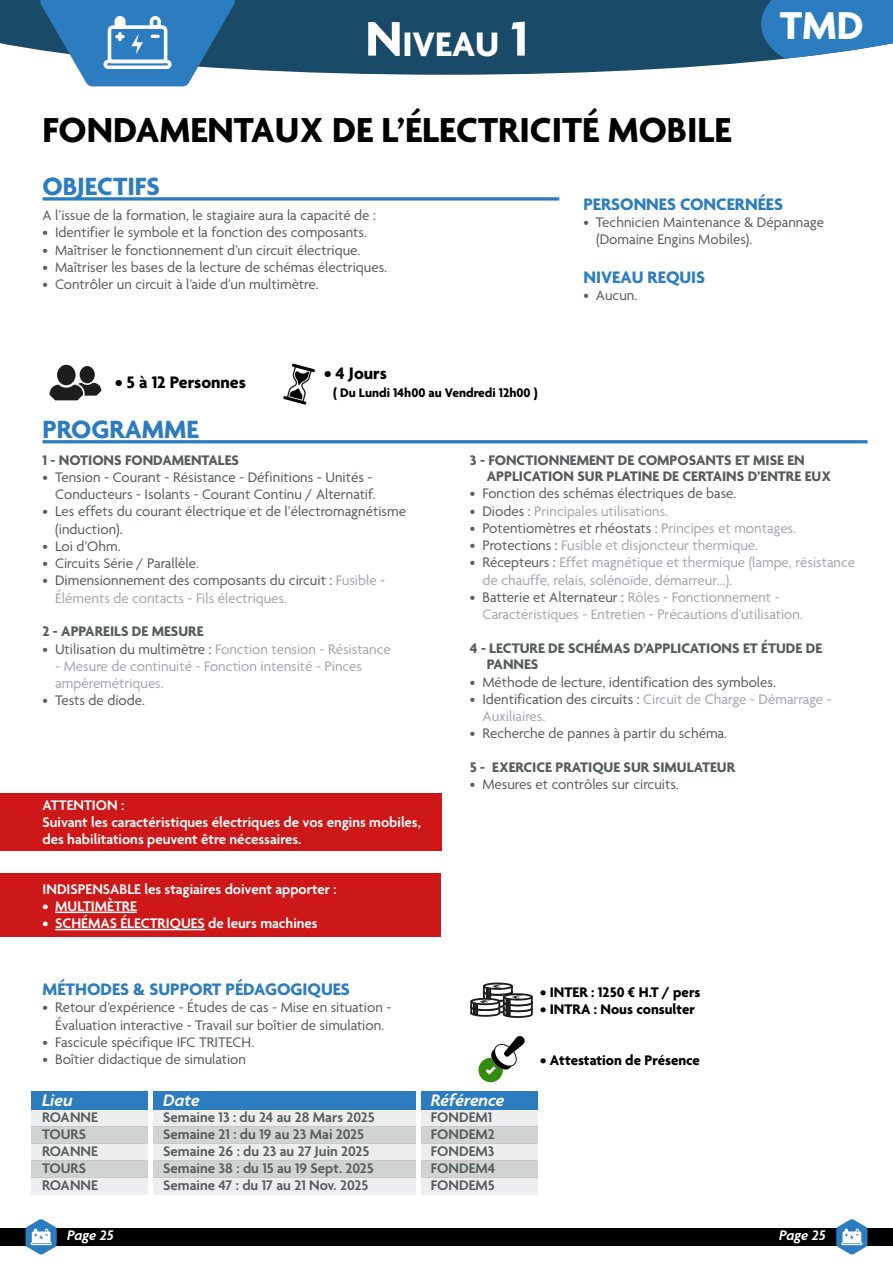
<style>
.page{position:relative;width:893px;height:1263px;background:#fff}
.page>*{position:absolute;margin:0;border:0;box-sizing:border-box;transform-origin:0 0}
.t1{font:700 42px "Agenda";color:#fff}
.t2{font:700 37.5px "Agenda";color:#000}
.t3{font:700 36.75px "Agenda";color:#fff}
.t4{font:700 27px "Agenda";color:#2c7cc0}
.t5{font:700 18px "Agenda";color:#2c7cc0}
.t6{font:700 18px "Agenda";color:#000}
.t7{font:italic 600 18px "Agenda";color:#fff}
.t8{font:15px/17.2px "Agenda";color:#555d5d}
.t9{font:15px/17.2px "Agenda";color:#a0a7aa}
.t10{font:700 15px/16.5px "Agenda";color:#555d5d}
.t11{font:600 15px "Agenda";color:#555d5d}
.t12{font:600 15px/17.2px "Agenda";color:#fff}
.t13{font:700 15px "Agenda";color:#000}
.t14{font:italic 600 15px "Agenda";letter-spacing:-.005em;color:#fff}
.t15{font:700 13.5px "Agenda";color:#000}
.s1{font-size:52.5px}
.s2{color:#555d5d}
.s3{color:#a0a7aa}
</style>
<div class="page">
<div style="left:0;top:1228px;width:893px;height:17px;background:#000"></div>
<svg style="left:26px;top:1219px;width:31px;height:36px"></svg>
<svg style="left:836px;top:1219px;width:31px;height:36px"></svg>
<svg style="left:0;top:0;width:782px;height:75px;background:#2b5873"></svg>
<svg style="left:761px;top:0;width:132px;height:59px;background:#4086c2"></svg>
<svg style="left:49px;top:365px;width:53px;height:36px"></svg>
<svg style="left:283px;top:363px;width:32px;height:42px"></svg>
<svg style="left:40px;top:0;width:195px;height:86px"></svg>
<hr style="left:43px;top:440px;width:824px;height:3px;background:#2c7cc0">
<svg style="left:43px;top:197px;width:516px;height:4px;background:#5092ca"></svg>
<svg style="left:478px;top:1036px;width:47px;height:46px"></svg>
<div style="left:483px;top:982px;width:30px;height:8px;border:2px solid #1d1d1b;border-radius:50%"></div>
<svg style="left:470px;top:984px;width:63px;height:34px"></svg>
<hr style="left:505px;top:999px;width:3px;height:17px;background:#1d1d1b">
<hr style="left:508px;top:999px;width:3px;height:17px;background:#1d1d1b">
<div style="left:0;top:793px;width:442px;height:57px;background:#cd1719"></div>
<div style="left:0;top:873px;width:440px;height:64px;background:#cd1719"></div>
<hr style="left:55px;top:911px;width:82px;height:2px;background:#fff">
<hr style="left:55px;top:929px;width:150px;height:1px;background:#fff">
<div style="left:31px;top:1109px;width:507px;height:17px;background:#ecedee"></div>
<div style="left:31px;top:1143px;width:507px;height:17px;background:#ecedee"></div>
<div style="left:31px;top:1177px;width:507px;height:17px;background:#ecedee"></div>
<div style="left:31px;top:1126px;width:507px;height:17px;background:#cfd3d4"></div>
<div style="left:31px;top:1160px;width:507px;height:17px;background:#cfd3d4"></div>
<div style="left:31px;top:1090px;width:507px;height:19px;background:#2c7cc0"></div>
<hr style="left:149px;top:1090px;width:4px;height:104px;background:#fff">
<hr style="left:416px;top:1090px;width:4px;height:104px;background:#fff">
<h3 class="t3" style="left:365px;top:24px;width:163px"><span class="s1">N</span>IVEAU <span class="s1">1</span></h3>
<h2 class="t2" style="left:43px;top:110px;width:691px">FONDAMENTAUX DE L’ÉLECTRICITÉ MOBILE</h2>
<h1 class="t1" style="left:780px;top:2px;width:82px">TMD</h1>
<h3 class="t4" style="left:43px;top:172px;width:119px">OBJECTIFS</h3>
<p class="t8" style="left:43px;top:208px;width:335px">A l’issue de la formation, le stagiaire aura la capacité de :</p>
<p class="t8" style="left:43px;top:225px;width:326px">• Identifier le symbole et la fonction des composants.</p>
<p class="t8" style="left:43px;top:242px;width:319px">• Maîtriser le fonctionnement d’un circuit électrique.</p>
<p class="t8" style="left:43px;top:259px;width:346px">• Maîtriser les bases de la lecture de schémas électriques.</p>
<p class="t8" style="left:43px;top:277px;width:278px">• Contrôler un circuit à l’aide d’un multimètre.</p>
<p class="t6" style="left:115px;top:373px;width:132px">• 5 à 12 Personnes</p>
<h3 class="t4" style="left:43px;top:415px;width:158px">PROGRAMME</h3>
<p class="t6" style="left:324px;top:364px;width:64px">• 4 Jours</p>
<p class="t15" style="left:333px;top:385px;width:206px">( Du Lundi 14h00 au Vendredi 12h00 )</p>
<p class="t5" style="left:583px;top:194px;width:201px">PERSONNES CONCERNÉES</p>
<p class="t8" style="left:596px;top:214px;width:229px;text-indent:-13px">• Technicien Maintenance &amp; Dépannage (Domaine Engins Mobiles).</p>
<p class="t5" style="left:583px;top:268px;width:123px">NIVEAU REQUIS</p>
<p class="t8" style="left:583px;top:288px;width:55px">• Aucun.</p>
<p class="t10" style="left:43px;top:452px;width:198px">1 - NOTIONS FONDAMENTALES</p>
<p class="t8" style="left:43px;top:469px;width:335px;text-align:right">• Tension - Courant - Résistance - Définitions - Unités -<br>Conducteurs - Isolants - Courant Continu / Alternatif.</p>
<p class="t8" style="left:55px;top:504px;width:352px;text-indent:-13px">• Les effets du courant électrique et de l’électromagnétisme (induction).</p>
<p class="t8" style="left:43px;top:538px;width:80px">• Loi d’Ohm.</p>
<p class="t8" style="left:43px;top:555px;width:158px">• Circuits Série / Parallèle.</p>
<p class="t9" style="left:55px;top:573px;width:331px;text-indent:-13px"><span class="s2">• Dimensionnement des composants du circuit :</span> Fusible -<br>Éléments de contacts - Fils électriques.</p>
<p class="t10" style="left:43px;top:624px;width:162px">2 - APPAREILS DE MESURE</p>
<p class="t9" style="left:43px;top:641px;width:350px"><span class="s2">• Utilisation du multimètre :</span> Fonction tension - Résistance</p>
<p class="t9" style="left:55px;top:658px;width:308px">- Mesure de continuité - Fonction intensité - Pinces ampèremétriques.</p>
<p class="t8" style="left:43px;top:693px;width:104px">• Tests de diode.</p>
<p class="t12" style="left:43px;top:797px;width:380px">ATTENTION :<br>Suivant les caractéristiques électriques de vos engins mobiles, des habilitations peuvent être nécessaires.</p>
<p class="t12" style="left:43px;top:881px;width:296px">INDISPENSABLE les stagiaires doivent apporter :</p>
<p class="t12" style="left:43px;top:898px;width:96px">• MULTIMÈTRE</p>
<p class="t12" style="left:43px;top:915px;width:277px">• SCHÉMAS ÉLECTRIQUES de leurs machines</p>
<p class="t5" style="left:43px;top:980px;width:309px">MÉTHODES &amp; SUPPORT PÉDAGOGIQUES</p>
<p class="t8" style="left:43px;top:1000px;width:350px;text-align:center">• Retour d’expérience - Études de cas - Mise en situation -<br>Évaluation interactive - Travail sur boîtier de simulation.</p>
<p class="t8" style="left:43px;top:1034px;width:213px">• Fascicule spécifique IFC TRITECH.</p>
<p class="t8" style="left:43px;top:1051px;width:205px">• Boîtier didactique de simulation</p>
<p class="t10" style="left:487px;top:452px;width:346px;text-indent:-17px">3 - FONCTIONNEMENT DE COMPOSANTS ET MISE EN<br>APPLICATION SUR PLATINE DE CERTAINS D’ENTRE EUX</p>
<p class="t8" style="left:470px;top:486px;width:268px">• Fonction des schémas électriques de base.</p>
<p class="t9" style="left:470px;top:503px;width:200px"><span class="s2">• Diodes :</span> Principales utilisations.</p>
<p class="t8" style="left:470px;top:520px;width:328px">• Potentiomètres et rhéostats : <span class="s3">Principes et montages.</span></p>
<p class="t9" style="left:470px;top:537px;width:290px"><span class="s2">• Protections :</span> Fusible et disjoncteur thermique.</p>
<p class="t9" style="left:483px;top:555px;width:374px;text-indent:-13px"><span class="s2">• Récepteurs :</span> Effet magnétique et thermique (lampe, résistance de chauffe, relais, solénoïde, démarreur…).</p>
<p class="t9" style="left:483px;top:589px;width:322px;text-indent:-13px"><span class="s2">• Batterie et Alternateur :</span> Rôles - Fonctionnement -<br>Caractéristiques - Entretien - Précautions d’utilisation.</p>
<p class="t10" style="left:487px;top:641px;width:337px;text-indent:-17px">4 - LECTURE DE SCHÉMAS D’APPLICATIONS ET ÉTUDE DE<br>PANNES</p>
<p class="t8" style="left:470px;top:674px;width:307px">• Méthode de lecture, identification des symboles.</p>
<p class="t9" style="left:483px;top:691px;width:351px;text-indent:-13px"><span class="s2">• Identification des circuits :</span> Circuit de Charge - Démarrage -<br>Auxiliaires.</p>
<p class="t8" style="left:470px;top:726px;width:259px">• Recherche de pannes à partir du schéma.</p>
<p class="t10" style="left:470px;top:760px;width:267px">5 - EXERCICE PRATIQUE SUR SIMULATEUR</p>
<p class="t8" style="left:470px;top:777px;width:210px">• Mesures et contrôles sur circuits.</p>
<p class="t13" style="left:540px;top:984px;width:162px">• INTER : 1250 € H.T / pers</p>
<p class="t13" style="left:540px;top:1001px;width:156px">• INTRA : Nous consulter</p>
<p class="t13" style="left:540px;top:1052px;width:161px">• Attestation de Présence</p>
<p class="t7" style="left:42px;top:1091px;width:32px">Lieu</p>
<p class="t11" style="left:42px;top:1109px;width:57px">ROANNE</p>
<p class="t11" style="left:42px;top:1143px;width:57px">ROANNE</p>
<p class="t11" style="left:42px;top:1177px;width:57px">ROANNE</p>
<p class="t11" style="left:42px;top:1126px;width:45px">TOURS</p>
<p class="t11" style="left:42px;top:1160px;width:45px">TOURS</p>
<p class="t7" style="left:163px;top:1091px;width:38px">Date</p>
<p class="t7" style="left:431px;top:1091px;width:75px">Référence</p>
<p class="t11" style="left:163px;top:1109px;width:213px">Semaine 13 : du 24 au 28 Mars 2025</p>
<p class="t11" style="left:163px;top:1143px;width:208px">Semaine 26 : du 23 au 27 Juin 2025</p>
<p class="t11" style="left:163px;top:1177px;width:207px">Semaine 47 : du 17 au 21 Nov. 2025</p>
<p class="t11" style="left:163px;top:1126px;width:202px">Semaine 21 : du 19 au 23 Mai 2025</p>
<p class="t11" style="left:163px;top:1160px;width:212px">Semaine 38 : du 15 au 19 Sept. 2025</p>
<p class="t11" style="left:431px;top:1109px;width:63px">FONDEM1</p>
<p class="t11" style="left:431px;top:1143px;width:65px">FONDEM3</p>
<p class="t11" style="left:431px;top:1177px;width:65px">FONDEM5</p>
<p class="t11" style="left:431px;top:1126px;width:66px">FONDEM2</p>
<p class="t11" style="left:431px;top:1160px;width:66px">FONDEM4</p>
<p class="t14" style="left:67px;top:1227px;width:48px">Page 25</p>
<p class="t14" style="left:779px;top:1227px;width:48px">Page 25</p>
</div>
